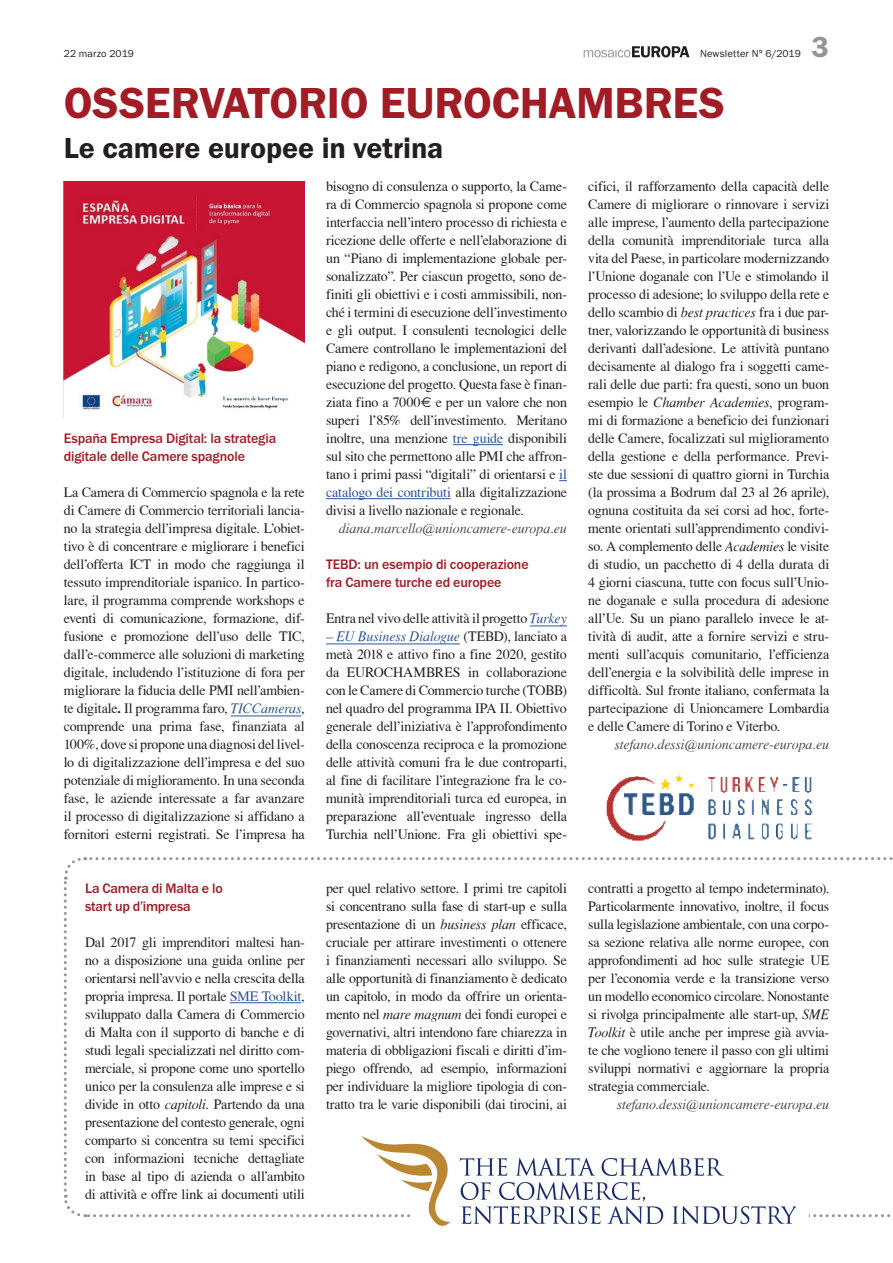
<style>
.page{position:relative;width:893px;height:1263px;background:#fff}
.page>*{position:absolute;margin:0;border:0;box-sizing:border-box;transform-origin:0 0}
.Titel_30{font:600 45px "Franklin Gothic Itc T";letter-spacing:-.005em;color:#a11c25}
.Untertitel_20{font:600 30px "Franklin Gothic Itc T";letter-spacing:-.005em;color:#231f20}
.t1{font:600 30px "Franklin Gothic Itc T";color:#939598}
.Grundschrift{font:14.25px/18px "T Acc LAD";letter-spacing:-.01em;color:#231f20;text-align:justify}
.Zwischentitel{font:500 14.25px/18px "Franklin Gothic Itc T";letter-spacing:-.01em;color:#a11c25}
.Autor{font:14.25px "T Acc LAD Italic";letter-spacing:-.01em;color:#4b4c4d}
.t2{font:10.5px "Franklin Gothic Itc T";letter-spacing:.01em;color:#231f20}
.s1{font-family:"Euro Sans"}
.s2{color:#2f5496}
.s3{font-family:"T Acc LAD Italic";color:#2f5496}
.s4{font-family:"T Acc LAD Italic"}
.s5{font-family:"T Acc LAD Bold"}
</style>
<div class="page">
<svg style="left:584px;top:46px;width:105px;height:11px"></svg>
<hr style="left:231px;top:716px;width:70px;height:1px;background:#2f5496">
<hr style="left:453px;top:444px;width:50px;height:1px;background:#2f5496">
<hr style="left:326px;top:498px;width:125px;height:1px;background:#2f5496">
<hr style="left:530px;top:626px;width:37px;height:1px;background:#2f5496">
<hr style="left:326px;top:644px;width:134px;height:1px;background:#2f5496">
<img style="left:606px;top:774px;width:207px;height:67px">
<svg style="left:63px;top:857px;width:830px;height:361px"></svg>
<img style="left:361px;top:1136px;width:435px;height:90px">
<img style="left:64px;top:181px;width:241px;height:229px">
<p class="t2" style="left:64px;top:48px;width:72px">22 marzo 2019</p>
<p class="t2" style="left:700px;top:48px;width:103px">Newsletter N° 6/2019</p>
<h2 class="t1" style="left:812px;top:30px;width:19px">3</h2>
<p class="Titel_30" style="left:64px;top:77px;width:663px">OSSERVATORIO EUROCHAMBRES</p>
<p class="Untertitel_20" style="left:64px;top:131px;width:381px">Le camere europee in vetrina</p>
<p class="Grundschrift" style="left:326px;top:177px;width:242px">bisogno di consulenza o supporto, la Came&shy;ra di Commercio spagnola si propone come interfaccia nell’intero processo di richiesta e ricezione delle offerte e nell’elaborazione di un “Piano di implementazione globale per&shy;sonalizzato”. Per ciascun progetto, sono de&shy;finiti gli obiettivi e i costi ammissibili, non&shy;ché i termini di esecuzione dell’investimento e gli output. I consulenti tecnologici delle Camere controllano le implementazioni del piano e redigono, a conclusione, un report di esecuzione del progetto. Questa fase è finan&shy;ziata fino a 7000<span class="s1">€</span> e per un valore che non superi l’85% dell’investimento. Meritano inoltre, una menzione <span class="s2">tre guide</span> disponibili sul sito che permettono alle PMI che affron&shy;tano i primi passi “digitali” di orientarsi e <span class="s2">il catalogo dei contributi</span> alla digitalizzazione divisi a livello nazionale e regionale.</p>
<p class="Autor" style="left:339px;top:520px;width:230px">diana.marcello@unioncamere-europa.eu</p>
<p class="Zwischentitel" style="left:326px;top:555px;width:204px">TEBD: un esempio di cooperazione fra Camere turche ed europee</p>
<p class="Grundschrift" style="left:326px;top:609px;width:242px">Entra nel vivo delle attività il progetto <span class="s3">Turkey</span></p>
<p class="Grundschrift" style="left:326px;top:627px;width:242px"><span class="s3">– EU Business Dialogue</span> (TEBD), lanciato a metà 2018 e attivo fino a fine 2020, gestito da EUROCHAMBRES in collaborazione con le Camere di Commercio turche (TOBB) nel quadro del programma IPA II. Obiettivo generale dell’iniziativa è l’approfondimento della conoscenza reciproca e la promozione delle attività comuni fra le due controparti, al fine di facilitare l’integrazione fra le co&shy;munità imprenditoriali turca ed europea, in preparazione all’eventuale ingresso della Turchia nell’Unione. Fra gli obiettivi spe-</p>
<p class="Grundschrift" style="left:588px;top:177px;width:242px">cifici, il rafforzamento della capacità delle Camere di migliorare o rinnovare i servizi alle imprese, l’aumento della partecipazione della comunità imprenditoriale turca alla vita del Paese, in particolare modernizzando l’Unione doganale con l’Ue e stimolando il processo di adesione; lo sviluppo della rete e dello scambio di <span class="s4">best practices</span> fra i due par&shy;tner, valorizzando le opportunità di business derivanti dall’adesione. Le attività puntano decisamente al dialogo fra i soggetti came&shy;rali delle due parti: fra questi, sono un buon esempio le <span class="s4">Chamber Academies</span>, program&shy;mi di formazione a beneficio dei funzionari delle Camere, focalizzati sul miglioramento della gestione e della performance. Previ&shy;ste due sessioni di quattro giorni in Turchia (la prossima a Bodrum dal 23 al 26 aprile), ognuna costituita da sei corsi ad hoc, forte&shy;mente orientati sull’apprendimento condivi&shy;so. A complemento delle <span class="s4">Academies</span> le visite di studio, un pacchetto di 4 della durata di 4 giorni ciascuna, tutte con focus sull’Unio&shy;ne doganale e sulla procedura di adesione all’Ue. Su un piano parallelo invece le at&shy;tività di audit, atte a fornire servizi e stru&shy;menti sull’acquis comunitario, l’efficienza dell’energia e la solvibilità delle imprese in difficoltà. Sul fronte italiano, confermata la partecipazione di Unioncamere Lombardia e delle Camere di Torino e Viterbo.</p>
<p class="Autor" style="left:614px;top:736px;width:216px">stefano.dessi@unioncamere-europa.eu</p>
<p class="Zwischentitel" style="left:64px;top:429px;width:214px">España Empresa Digital: la strategia digitale delle Camere spagnole</p>
<p class="Grundschrift" style="left:64px;top:483px;width:242px">La Camera di Commercio spagnola e la rete di Camere di Commercio territoriali lancia&shy;no la strategia dell’impresa digitale. L’obiet&shy;tivo è di concentrare e migliorare i benefici dell’offerta ICT in modo che raggiunga il tessuto imprenditoriale ispanico. In partico&shy;lare, il programma comprende workshops e eventi di comunicazione, formazione, dif&shy;fusione e promozione dell’uso delle TIC, dall’e-commerce alle soluzioni di marketing digitale, includendo l’istituzione di fora per migliorare la fiducia delle PMI nell’ambien&shy;te digitale<span class="s5">.</span> Il programma faro, <span class="s3">TICCameras</span>, comprende una prima fase, finanziata al 100%, dove si propone una diagnosi del livel&shy;lo di digitalizzazione dell’impresa e del suo potenziale di miglioramento. In una seconda fase, le aziende interessate a far avanzare il processo di digitalizzazione si affidano a fornitori esterni registrati. Se l’impresa ha</p>
<p class="Zwischentitel" style="left:85px;top:879px;width:139px">La Camera di Malta e lo start up d’impresa</p>
<p class="Grundschrift" style="left:85px;top:933px;width:221px">Dal 2017 gli imprenditori maltesi han&shy;no a disposizione una guida online per orientarsi nell’avvio e nella crescita della propria impresa. Il portale <span class="s2">SME Toolkit</span>, sviluppato dalla Camera di Commercio di Malta con il supporto di banche e di studi legali specializzati nel diritto com&shy;merciale, si propone come uno sportello unico per la consulenza alle imprese e si divide in otto <span class="s4">capitoli</span>. Partendo da una presentazione del contesto generale, ogni comparto si concentra su temi specifici con informazioni tecniche dettagliate in base al tipo di azienda o all’ambito di attività e offre link ai documenti utili</p>
<p class="Grundschrift" style="left:326px;top:879px;width:242px">per quel relativo settore. I primi tre capitoli si concentrano sulla fase di start-up e sulla presentazione di un <span class="s4">business plan</span> efficace, cruciale per attirare investimenti o ottenere i finanziamenti necessari allo sviluppo. Se alle opportunità di finanziamento è dedicato un capitolo, in modo da offrire un orienta&shy;mento nel <span class="s4">mare magnum</span> dei fondi europei e governativi, altri intendono fare chiarezza in materia di obbligazioni fiscali e diritti d’im&shy;piego offrendo, ad esempio, informazioni per individuare la migliore tipologia di con&shy;tratto tra le varie disponibili (dai tirocini, ai</p>
<p class="Grundschrift" style="left:588px;top:879px;width:242px">contratti a progetto al tempo indeterminato).<br>Particolarmente innovativo, inoltre, il focus sulla legislazione ambientale, con una corpo&shy;sa sezione relativa alle norme europee, con approfondimenti ad hoc sulle strategie UE per l’economia verde e la transizione verso un modello economico circolare. Nonostante si rivolga principalmente alle start-up, <span class="s4">SME Toolkit</span> è utile anche per imprese già avvia&shy;te che vogliono tenere il passo con gli ultimi sviluppi normativi e aggiornare la propria strategia commerciale.</p>
<p class="Autor" style="left:617px;top:1096px;width:214px">stefano.dessi@unioncamere-europa.eu</p>
</div>
